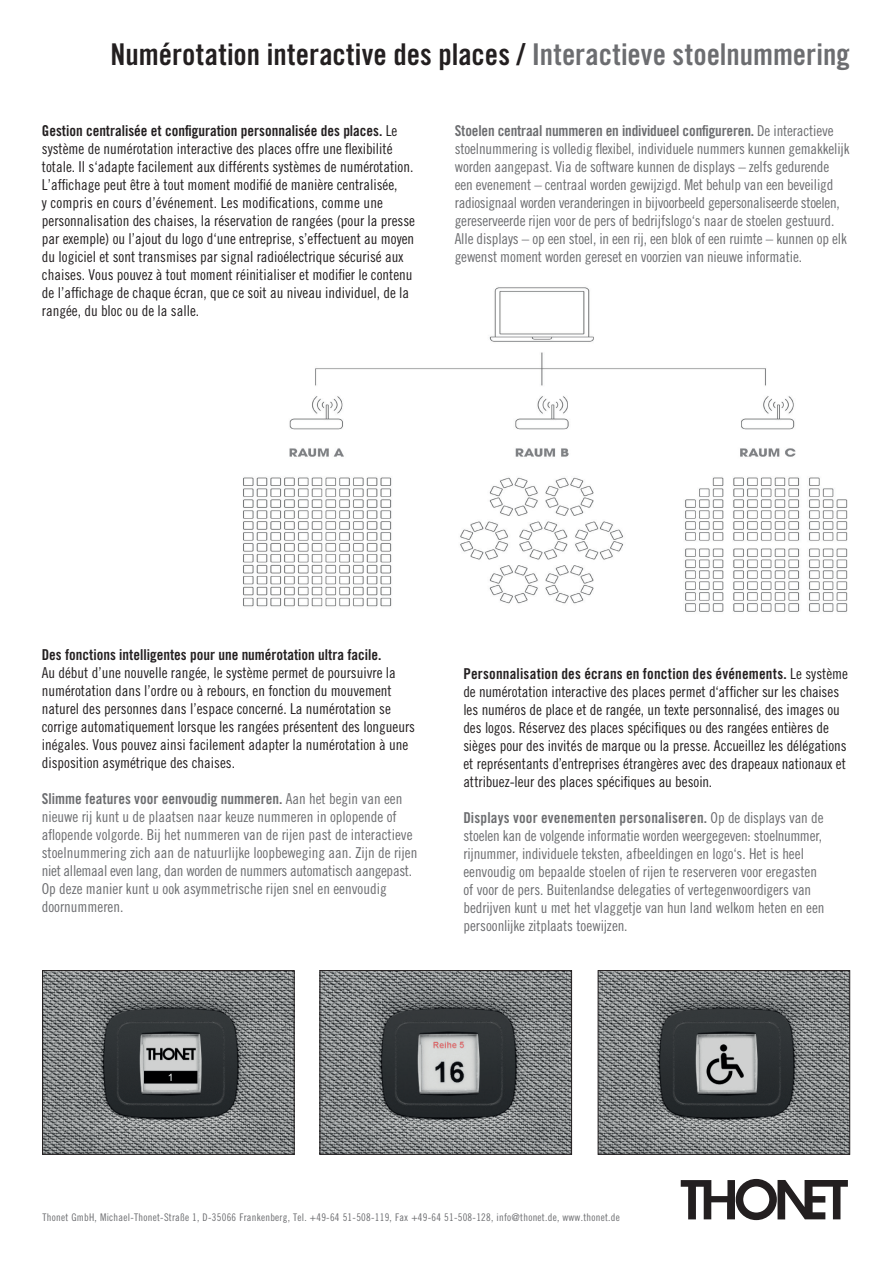
<style>
.page{position:relative;width:893px;height:1263px;background:#fff}
.page>*{position:absolute;margin:0;border:0;box-sizing:border-box;transform-origin:0 0}
.t1{font:30px "Trade Gothic LT Std Bd Cn 20";color:#231f20}
.t2{font:15px/18px "Trade Gothic LT Std Cn 18";color:#231f20}
.t3{font:15px/18px "Trade Gothic LT Std Cn 18";letter-spacing:-.01em;color:#6c6d70}
.t4{font:15px "Trade Gothic LT Std Bd Cn 20";color:#231f20}
.t5{font:15px "Trade Gothic LT Std Bd Cn 20";color:#6c6d70}
.t6{font:10.5px "Trade Gothic LT Std Cn 18";letter-spacing:.025em;color:#6c6d70}
.s1{color:#6c6d70}
.s2{font-family:"Trade Gothic LT Std Cn 18"}
</style>
<div class="page">
<div style="left:736px;top:1179px;width:41px;height:41px;border:8px solid #231f20;border-radius:50%"></div>
<svg style="left:681px;top:1180px;width:54px;height:39px"></svg>
<svg style="left:777px;top:1180px;width:71px;height:39px"></svg>
<img style="left:243px;top:287px;width:605px;height:325px">
<img style="left:322px;top:972px;width:248px;height:180px">
<div style="left:320px;top:970px;width:252px;height:184px;border:1px solid #231f20"></div>
<img style="left:44px;top:972px;width:248px;height:180px">
<div style="left:42px;top:970px;width:252px;height:184px;border:1px solid #231f20"></div>
<img style="left:600px;top:972px;width:248px;height:180px">
<div style="left:598px;top:970px;width:252px;height:184px;border:1px solid #231f20"></div>
<h1 class="t1" style="left:111px;top:37px;width:741px">Numérotation interactive des places / <span class="s1">Interactieve stoelnummering</span></h1>
<p class="t4" style="left:42px;top:122px;width:357px">Gestion centralisée et configuration personnalisée des places. <span class="s2">Le</span></p>
<p class="t2" style="left:42px;top:140px;width:375px">système de numérotation interactive des places offre une flexibilité totale. Il s‘adapte facilement aux différents systèmes de numérotation.<br>L’affichage peut être à tout moment modifié de manière centralisée,<br>y compris en cours d’événement. Les modifications, comme une personnalisation des chaises, la réservation de rangées (pour la presse par exemple) ou l’ajout du logo d‘une entreprise, s’effectuent au moyen du logiciel et sont transmises par signal radioélectrique sécurisé aux chaises. Vous pouvez à tout moment réinitialiser et modifier le contenu de l’affichage de chaque écran, que ce soit au niveau individuel, de la rangée, du bloc ou de la salle.</p>
<p class="t5" style="left:455px;top:122px;width:380px">Stoelen centraal nummeren en individueel configureren. <span class="s2">De interactieve</span></p>
<p class="t3" style="left:455px;top:140px;width:396px">stoelnummering is volledig flexibel, individuele nummers kunnen gemakkelijk worden aangepast. Via de software kunnen de displays – zelfs gedurende een evenement – centraal worden gewijzigd. Met behulp van een beveiligd radiosignaal worden veranderingen in bijvoorbeeld gepersonaliseerde stoelen, gereserveerde rijen voor de pers of bedrijfslogo‘s naar de stoelen gestuurd.<br>Alle displays – op een stoel, in een rij, een blok of een ruimte – kunnen op elk gewenst moment worden gereset en voorzien van nieuwe informatie.</p>
<p class="t4" style="left:42px;top:646px;width:341px">Des fonctions intelligentes pour une numérotation ultra facile.</p>
<p class="t2" style="left:42px;top:664px;width:375px">Au début d’une nouvelle rangée, le système permet de poursuivre la numérotation dans l’ordre ou à rebours, en fonction du mouvement naturel des personnes dans l’espace concerné. La numérotation se corrige automatiquement lorsque les rangées présentent des longueurs inégales. Vous pouvez ainsi facilement adapter la numérotation à une disposition asymétrique des chaises.</p>
<p class="t5" style="left:42px;top:790px;width:362px">Slimme features voor eenvoudig nummeren. <span class="s2">Aan het begin van een</span></p>
<p class="t3" style="left:42px;top:808px;width:377px">nieuwe rij kunt u de plaatsen naar keuze nummeren in oplopende of aflopende volgorde. Bij het nummeren van de rijen past de interactieve stoelnummering zich aan de natuurlijke loopbeweging aan. Zijn de rijen niet allemaal even lang, dan worden de nummers automatisch aangepast.<br>Op deze manier kunt u ook asymmetrische rijen snel en eenvoudig doornummeren.</p>
<p class="t4" style="left:463px;top:664px;width:386px">Personnalisation des écrans en fonction des événements. <span class="s2">Le système</span></p>
<p class="t2" style="left:463px;top:682px;width:385px">de numérotation interactive des places permet d‘afficher sur les chaises les numéros de place et de rangée, un texte personnalisé, des images ou des logos. Réservez des places spécifiques ou des rangées entières de sièges pour des invités de marque ou la presse. Accueillez les délégations et représentants d’entreprises étrangères avec des drapeaux nationaux et attribuez-leur des places spécifiques au besoin.</p>
<p class="t5" style="left:463px;top:808px;width:362px">Displays voor evenementen personaliseren. <span class="s2">Op de displays van de</span></p>
<p class="t3" style="left:463px;top:826px;width:363px">stoelen kan de volgende informatie worden weergegeven: stoelnummer, rijnummer, individuele teksten, afbeeldingen en logo‘s. Het is heel eenvoudig om bepaalde stoelen of rijen te reserveren voor eregasten of voor de pers. Buitenlandse delegaties of vertegenwoordigers van bedrijven kunt u met het vlaggetje van hun land welkom heten en een persoonlijke zitplaats toewijzen.</p>
<p class="t6" style="left:42px;top:1211px;width:579px">Thonet GmbH, Michael-Thonet-Straße 1, D-35066 Frankenberg, Tel. +49-64 51-508-119, Fax +49-64 51-508-128, info@thonet.de, www.thonet.de</p>
</div>
